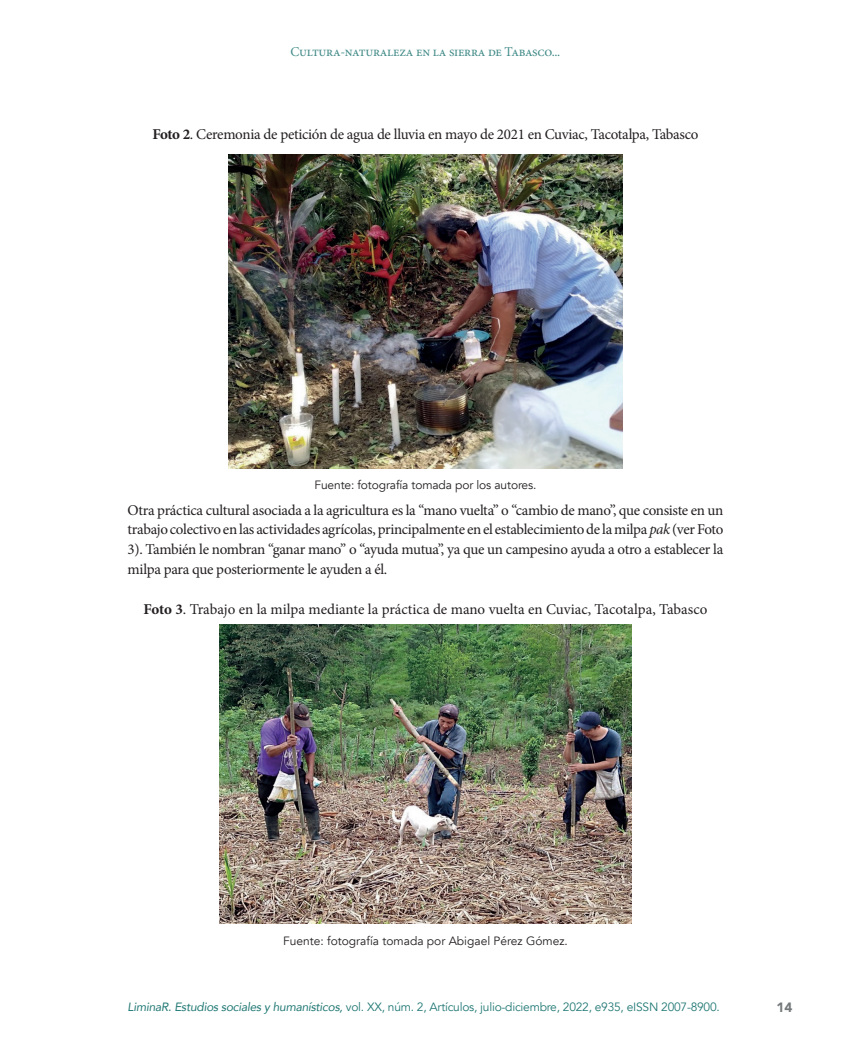
<style>
.page{position:relative;width:851px;height:1063px;background:#fff}
.page>*{position:absolute;margin:0;border:0;box-sizing:border-box;transform-origin:0 0}
.t1{font:15px/19.8px "Minion Pro";letter-spacing:-.03em;color:#231f20;text-align:justify}
.t2{font:13.5px "Minion Pro";letter-spacing:-.02em;color:#438c89}
.t3{font:900 13.5px "Avenir";color:#75797b}
.t4{font:12px "Avenir";letter-spacing:-.02em;color:#207874}
.t5{font:12px "Avenir";color:#231f20}
.s1{font-weight:700}
.s2{font-style:italic}
</style>
<div class="page">
<img style="left:229px;top:155px;width:393px;height:313px">
<img style="left:220px;top:624px;width:411px;height:300px">
<p class="t2" style="left:290px;top:42px;width:271px">Cultura-naturaleza en la sierra de Tabasco...</p>
<p class="t1" style="left:152px;top:124px;width:547px"><span class="s1">Foto 2</span>. Ceremonia de petición de agua de lluvia en mayo de 2021 en Cuviac, Tacotalpa, Tabasco</p>
<p class="t5" style="left:314px;top:477px;width:223px">Fuente: fotografía tomada por los autores.</p>
<p class="t1" style="left:128px;top:500px;width:597px">Otra práctica cultural asociada a la agricultura es la “mano vuelta” o “cambio de mano”, que consiste en un trabajo colectivo en las actividades agrícolas, principalmente en el establecimiento de la milpa <span class="s2">pak</span> (ver Foto 3). También le nombran “ganar mano” o “ayuda mutua”, ya que un campesino ayuda a otro a establecer la milpa para que posteriormente le ayuden a él.</p>
<p class="t1" style="left:143px;top:599px;width:565px"><span class="s1">Foto 3</span>. Trabajo en la milpa mediante la práctica de mano vuelta en Cuviac, Tacotalpa, Tabasco</p>
<p class="t5" style="left:283px;top:934px;width:286px">Fuente: fotografía tomada por Abigael Pérez Gómez.</p>
<p class="t4" style="left:128px;top:1000px;width:593px"><span class="s2">LiminaR. Estudios sociales y humanísticos,</span> vol. XX, núm. 2, Artículos, julio-diciembre, 2022, e935, eISSN 2007-8900.</p>
<p class="t3" style="left:776px;top:995px;width:17px">14</p>
</div>
